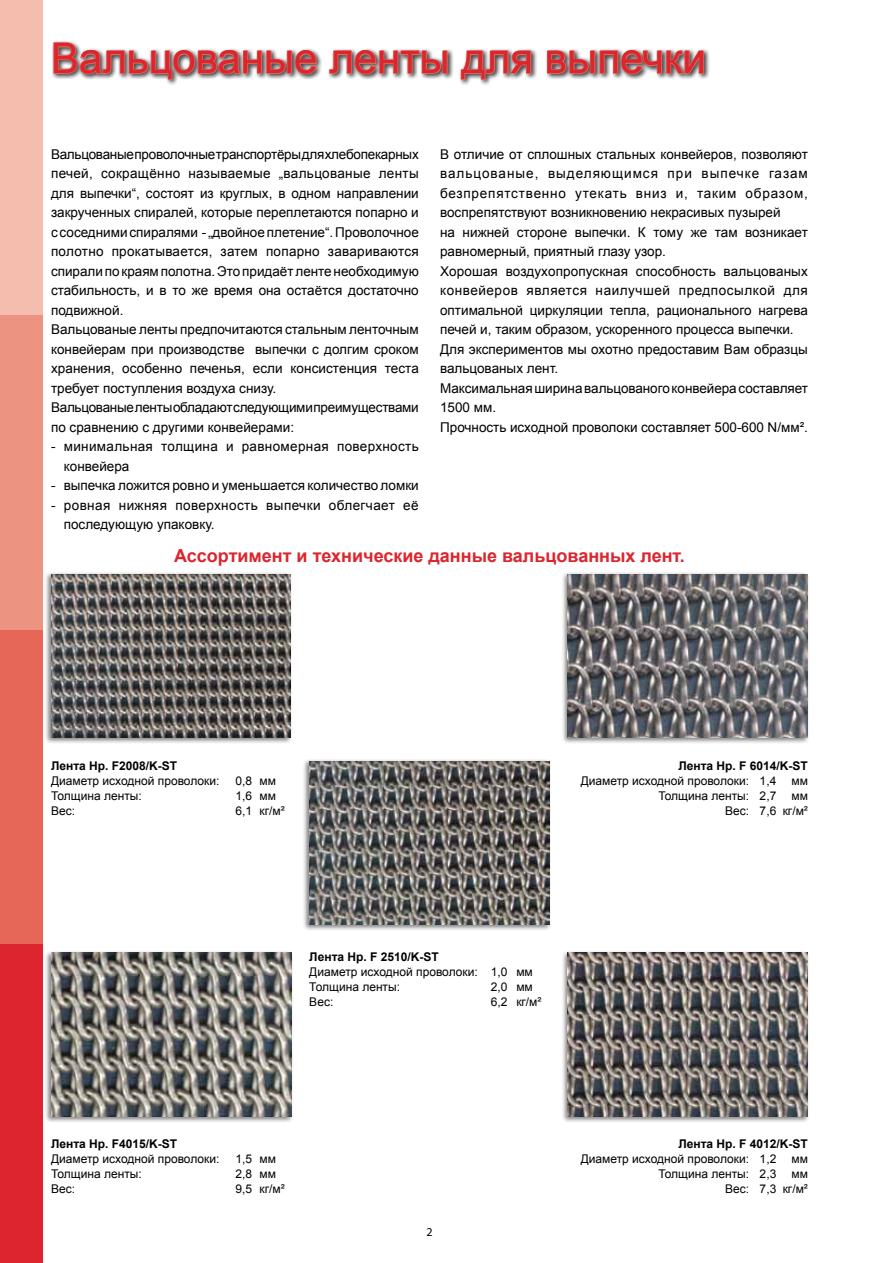
<style>
.page{position:relative;width:893px;height:1263px;background:#fff}
.page>*{position:absolute;margin:0;border:0;box-sizing:border-box;transform-origin:0 0}
.t1{font:42px "Arial";color:#dc252e}
.t2{font:700 18px "Arial";color:#dc252e}
.t3{font:13.5px/19.5px "Arial";color:#000}
.t4{font:13.5px/19.5px "Arial";letter-spacing:.03em;color:#000}
.t5{font:13.5px/19.5px "Arial";letter-spacing:.025em;color:#000}
.t6{font:12px/15px "Arial";color:#000;text-align:right}
.t7{font:700 12px "Arial";color:#000}
.t8{font:12px "Myriad";color:#000}
</style>
<div class="page">
<div style="left:0;top:944px;width:43px;height:319px;background:#dc252e"></div>
<div style="left:0;top:629px;width:43px;height:315px;background:#e66657"></div>
<div style="left:0;top:315px;width:43px;height:314px;background:#ed9381"></div>
<div style="left:0;top:0;width:43px;height:315px;background:#f4bdae"></div>
<div style="left:561px;top:571px;width:249px;height:173px;background:#000;opacity:.5"></div>
<img style="left:568px;top:574px;width:239px;height:164px">
<div style="left:302px;top:759px;width:249px;height:172px;background:#000;opacity:.5"></div>
<img style="left:309px;top:761px;width:240px;height:164px">
<div style="left:561px;top:950px;width:249px;height:173px;background:#000;opacity:.5"></div>
<img style="left:568px;top:952px;width:239px;height:164px">
<div style="left:45px;top:950px;width:249px;height:173px;background:#000;opacity:.5"></div>
<img style="left:51px;top:952px;width:240px;height:164px">
<div style="left:44px;top:571px;width:249px;height:173px;background:#000;opacity:.5"></div>
<img style="left:51px;top:574px;width:240px;height:164px">
<div style="left:51px;top:39px;width:659px;height:47px;background:#000;opacity:.5"></div>
<svg style="left:53px;top:41px;width:265px;height:40px"></svg>
<svg style="left:328px;top:49px;width:120px;height:26px"></svg>
<svg style="left:460px;top:50px;width:72px;height:31px"></svg>
<svg style="left:546px;top:49px;width:159px;height:26px"></svg>
<h1 class="t1" style="left:51px;top:31px;width:656px">Вальцованые ленты для выпечки</h1>
<p class="t3" style="left:51px;top:144px;width:369px">Вальцованые проволочные транспортёры для хлебопекарных печей, сокращённо называемые „вальцованые ленты для выпечки“, состоят из круглых, в одном направлении закрученных спиралей, которые переплетаются попарно и с соседними спиралями - „двойное плетение“. Проволочное полотно прокатывается, затем попарно завариваются спирали по краям полотна. Это придаёт ленте необходимую cтабильность, и в то же время она остаётся достаточно подвижной.<br>Вальцованые ленты предпочитаются стальным ленточным конвейерам при производстве выпечки с долгим сроком хранения, особенно печенья, если консистенция теста требует поступления воздуха снизу.<br>Вальцованые ленты обладают следующими преимуществами по сравнению с другими конвейерами:</p>
<p class="t5" style="left:64px;top:437px;width:356px;text-indent:-13px">- минимальная толщина и равномерная поверхность конвейера</p>
<p class="t3" style="left:51px;top:476px;width:369px">- выпечка ложится ровно и уменьшается количество ломки</p>
<p class="t4" style="left:64px;top:495px;width:356px;text-indent:-13px">- ровная нижняя поверхность выпечки облегчает её последующую упаковку.</p>
<h2 class="t2" style="left:174px;top:543px;width:512px">Ассортимент и технические данные вальцованных лент.</h2>
<p class="t3" style="left:440px;top:144px;width:369px">В отличие от сплошных стальных конвейеров, позволяют вальцованые, выделяющимся при выпечке газам безпрепятственно утекать вниз и, таким образом, воспрепятствуют возникновению некрасивых пузырей<br>на нижней стороне выпечки. К тому же там возникает равномерный, приятный глазу узор.<br>Хорошая воздухопропускная способность вальцованых конвейеров является наилучшей предпосылкой для оптимальной циркуляции тепла, рационального нагрева печей и, таким образом, ускоренного процесса выпечки.<br>Для экспериментов мы охотно предоставим Вам образцы вальцованых лент.<br>Максимальная ширина вальцованого конвейера составляет 1500 мм.<br>Прочность исходной проволоки составляет 500-600 N/мм².</p>
<p class="t7" style="left:51px;top:758px;width:128px">Лента Нр. F2008/K-ST</p>
<p class="t6" style="left:51px;top:773px;width:170px">Диаметр исходной проволоки:</p>
<p class="t6" style="left:236px;top:773px;width:42px">0,8 мм</p>
<p class="t6" style="left:51px;top:788px;width:92px">Толщина ленты:</p>
<p class="t6" style="left:236px;top:788px;width:42px">1,6 мм</p>
<p class="t6" style="left:51px;top:803px;width:26px">Вес:</p>
<p class="t6" style="left:236px;top:803px;width:51px">6,1 кг/м²</p>
<p class="t7" style="left:678px;top:758px;width:131px">Лента Нр. F 6014/K-ST</p>
<p class="t6" style="left:581px;top:773px;width:197px">Диаметр исходной проволоки: 1,4</p>
<p class="t6" style="left:791px;top:773px;width:18px">мм</p>
<p class="t6" style="left:658px;top:788px;width:119px">Толщина ленты: 2,7</p>
<p class="t6" style="left:725px;top:788px;width:84px">мм<br>Вес: 7,6 кг/м²</p>
<p class="t7" style="left:309px;top:949px;width:131px">Лента Нр. F 2510/K-ST</p>
<p class="t6" style="left:309px;top:965px;width:225px;text-align:left">Диаметр исходной проволоки: 1,0 мм<br>Толщина ленты:</p>
<p class="t6" style="left:491px;top:980px;width:44px">2,0 мм</p>
<p class="t6" style="left:309px;top:995px;width:26px">Вес:</p>
<p class="t6" style="left:491px;top:995px;width:52px">6,2 кг/м²</p>
<p class="t7" style="left:51px;top:1136px;width:128px">Лента Нр. F4015/K-ST</p>
<p class="t6" style="left:51px;top:1152px;width:170px">Диаметр исходной проволоки:</p>
<p class="t6" style="left:236px;top:1152px;width:42px">1,5 мм</p>
<p class="t6" style="left:51px;top:1167px;width:92px">Толщина ленты:</p>
<p class="t6" style="left:236px;top:1167px;width:42px">2,8 мм</p>
<p class="t6" style="left:51px;top:1182px;width:26px">Вес:</p>
<p class="t6" style="left:236px;top:1182px;width:51px">9,5 кг/м²</p>
<p class="t8" style="left:426px;top:1225px;width:8px">2</p>
<p class="t7" style="left:678px;top:1136px;width:131px">Лента Нр. F 4012/K-ST</p>
<p class="t6" style="left:581px;top:1152px;width:197px">Диаметр исходной проволоки: 1,2</p>
<p class="t6" style="left:791px;top:1152px;width:18px">мм</p>
<p class="t6" style="left:658px;top:1167px;width:119px">Толщина ленты: 2,3</p>
<p class="t6" style="left:725px;top:1167px;width:84px">мм<br>Вес: 7,3 кг/м²</p>
</div>
